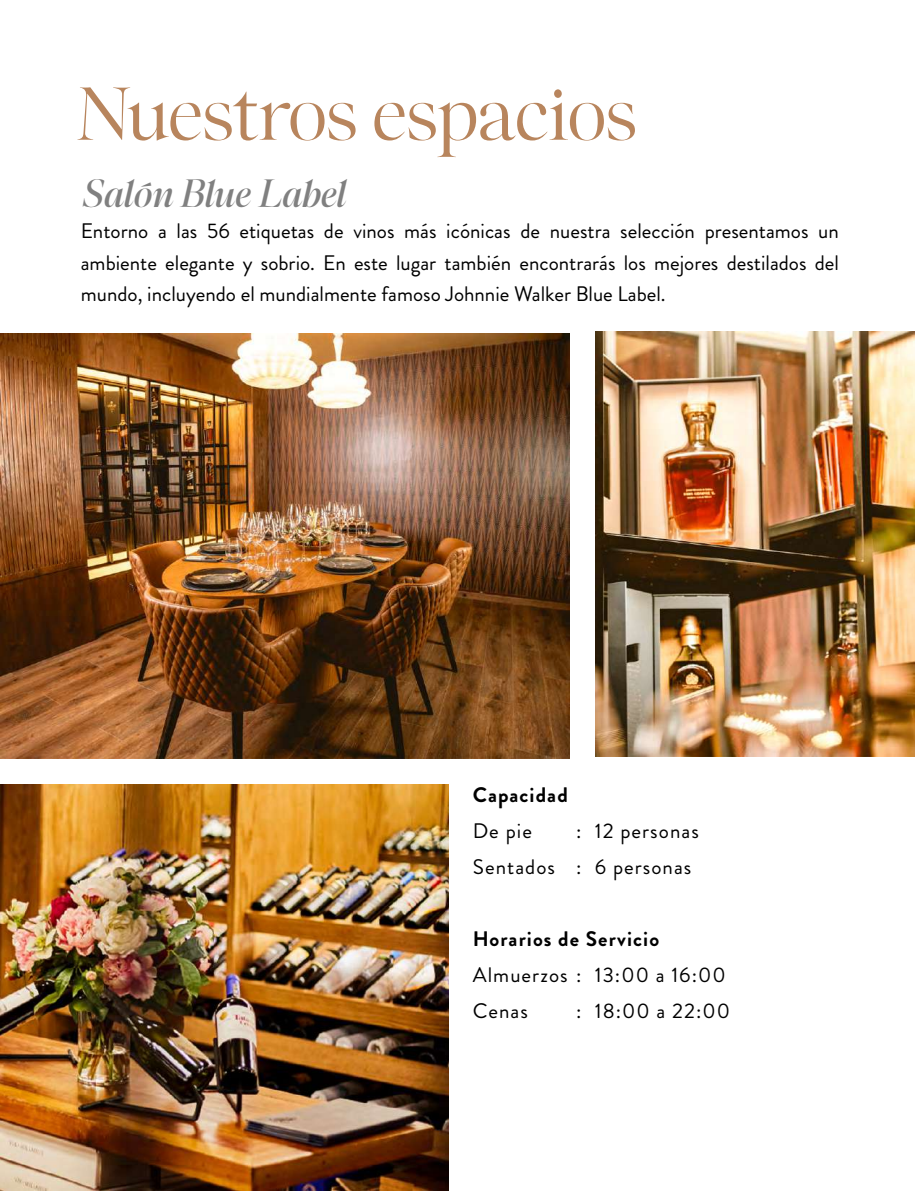
<style>
.page{position:relative;width:915px;height:1191px;background:#fff}
.page>*{position:absolute;margin:0;border:0;box-sizing:border-box;transform-origin:0 0}
.t1{font:300 54px "Megafield";letter-spacing:-.03em;color:#b8855d}
.t2{font:italic 500 27px "Megafield";letter-spacing:-.03em;color:#808080}
.t3{font:21px/36px "Brandon Grotesque";letter-spacing:.05em;color:#000}
.t4{font:700 21px "Brandon Grotesque";letter-spacing:.05em;color:#000}
</style>
<div class="page">
<img style="left:0;top:784px;width:448px;height:407px">
<img style="left:595px;top:331px;width:319px;height:425px">
<img style="left:0;top:333px;width:569px;height:425px">
<h1 class="t1" style="left:76px;top:90px;width:562px">Nuestros espacios</h1>
<p class="t2" style="left:81px;top:182px;width:266px">Salón Blue Label</p>
<p class="t3" style="left:81px;top:215px;width:759px;line-height:31.5px;text-align:justify">Entorno a las 56 etiquetas de vinos más icónicas de nuestra selección presentamos un ambiente elegante y sobrio. En este lugar también encontrarás los mejores destilados del mundo, incluyendo el mundialmente famoso Johnnie Walker Blue Label.</p>
<p class="t4" style="left:472px;top:780px;width:96px">Capacidad</p>
<p class="t3" style="left:472px;top:813px;width:61px">De pie</p>
<p class="t3" style="left:472px;top:813px;width:227px;text-indent:103px">: 12 personas<br>Sentados : 6 personas</p>
<p class="t4" style="left:472px;top:924px;width:188px">Horarios de Servicio</p>
<p class="t3" style="left:472px;top:957px;width:254px">Almuerzos : 13:00 a 16:00<br>Cenas</p>
<p class="t3" style="left:576px;top:993px;width:155px">: 18:00 a 22:00</p>
</div>
